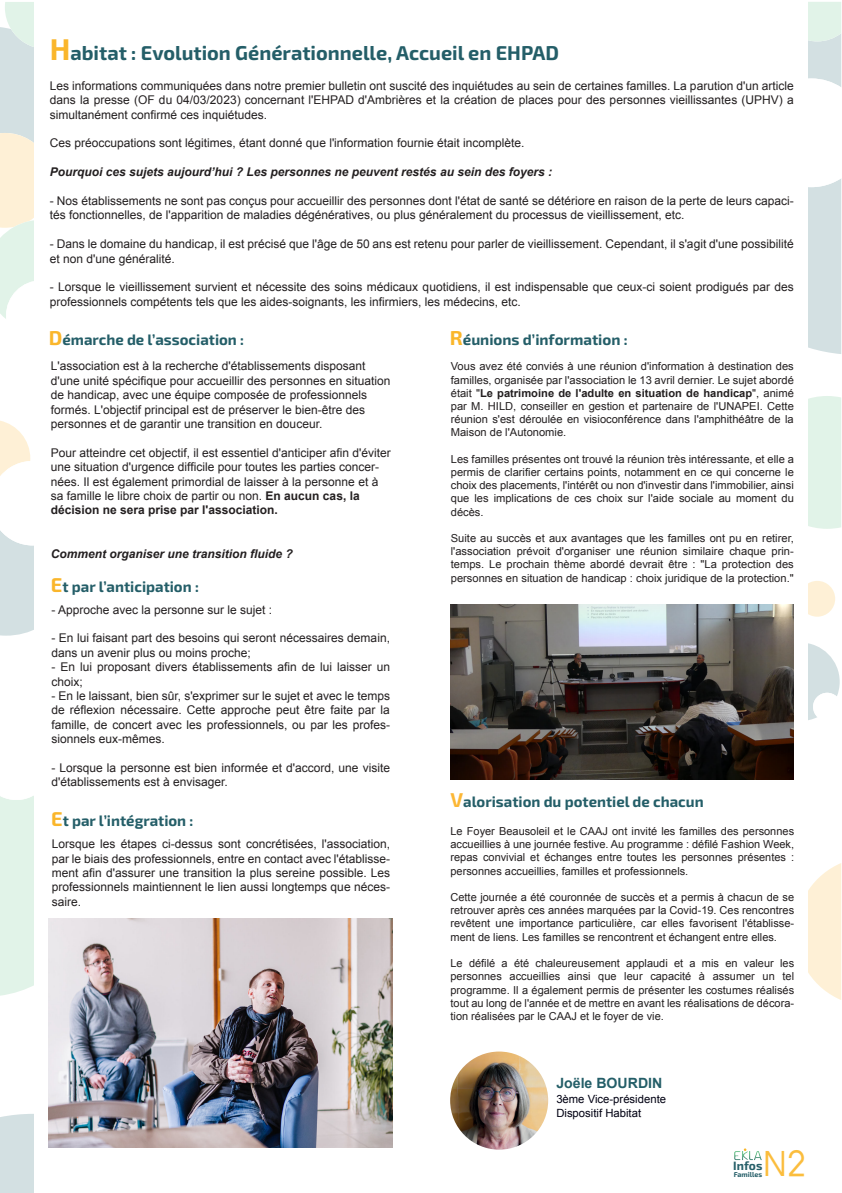
<style>
.page{position:relative;width:842px;height:1193px;background:#fff}
.page>*{position:absolute;margin:0;border:0;box-sizing:border-box;transform-origin:0 0}
.t1{font:35px "Louis George Cafe";color:#fbbd3d}
.t2{font:700 20px "Exo 2";color:#245e68}
.t3{font:700 15px "Exo 2";color:#245e68}
.t4{font:700 14.1px "Arial";color:#245e68}
.t5{font:700 12.1px "Exo 2";color:#265f69}
.t6{font:12px/14.4px "Arial";color:#231f20}
.t7{font:italic 700 12px "Arial";color:#231f20}
.t8{font:11.3px/14.1px "Arial";color:#000112}
.t9{font:11px/13.2px "Arial";color:#231f20;text-align:justify}
.t10{font:700 7.2px "Exo 2";color:#265f69}
.s1{font-size:30px;color:#fab62b}
.s2{font-size:20px;color:#fab62b}
.s3{font-weight:700}
.s4{font-size:20px;color:#fcb735}
.s5{font-size:38.6px}
</style>
<div class="page">
<svg style="left:809px;top:581px;width:26px;height:35px"></svg>
<svg style="left:809px;top:863px;width:32px;height:137px"></svg>
<svg style="left:809px;top:643px;width:31px;height:77px"></svg>
<div style="left:809px;top:396px;width:32px;height:133px;background:#e1f3e8"></div>
<svg style="left:809px;top:2px;width:32px;height:352px"></svg>
<svg style="left:0;top:2px;width:33px;height:317px;background:#e7ede3"></svg>
<svg style="left:0;top:421px;width:33px;height:214px"></svg>
<div style="left:0;top:796px;width:33px;height:199px;background:#e1f3e8"></div>
<div style="left:0;top:1114px;width:33px;height:78px;background:#d3e0e2"></div>
<svg style="left:734px;top:1148px;width:28px;height:12px"></svg>
<img style="left:450px;top:1051px;width:98px;height:98px;border-radius:49px">
<img style="left:451px;top:604px;width:343px;height:175px">
<img style="left:49px;top:918px;width:344px;height:229px">
<h2 class="t2" style="left:50px;top:44px;width:511px"><span class="s1">H</span>abitat : Evolution Générationnelle, Accueil en EHPAD</h2>
<p class="t6" style="left:50px;top:79px;width:745px;text-align:justify">Les informations communiquées dans notre premier bulletin ont suscité des inquiétudes au sein de certaines familles. La parution d'un article dans la presse (OF du 04/03/2023) concernant l'EHPAD d'Ambrières et la création de places pour des personnes vieillissantes (UPHV) a simultanément confirmé ces inquiétudes.</p>
<p class="t6" style="left:50px;top:137px;width:476px">Ces préoccupations sont légitimes, étant donné que l'information fournie était incomplète.</p>
<p class="t7" style="left:50px;top:167px;width:504px">Pourquoi ces sujets aujourd’hui ? Les personnes ne peuvent restés au sein des foyers :</p>
<p class="t6" style="left:50px;top:195px;width:745px">- Nos établissements ne sont pas conçus pour accueillir des personnes dont l'état de santé se détériore en raison de la perte de leurs capaci&shy;tés fonctionnelles, de l'apparition de maladies dégénératives, ou plus généralement du processus de vieillissement, etc.</p>
<p class="t6" style="left:50px;top:238px;width:745px">- Dans le domaine du handicap, il est précisé que l'âge de 50 ans est retenu pour parler de vieillissement. Cependant, il s'agit d'une possibilité et non d'une généralité.</p>
<p class="t6" style="left:50px;top:281px;width:745px">- Lorsque le vieillissement survient et nécessite des soins médicaux quotidiens, il est indispensable que ceux-ci soient prodigués par des professionnels compétents tels que les aides-soignants, les infirmiers, les médecins, etc.</p>
<p class="t3" style="left:49px;top:334px;width:197px"><span class="s2">D</span>émarche de l’association :</p>
<p class="t6" style="left:51px;top:360px;width:341px">L'association est à la recherche d'établissements disposant d'une unité spécifique pour accueillir des personnes en situation de handicap, avec une équipe composée de professionnels formés. L'objectif principal est de préserver le bien-être des personnes et de garantir une transition en douceur.</p>
<p class="t6" style="left:51px;top:446px;width:342px">Pour atteindre cet objectif, il est essentiel d'anticiper afin d'éviter une situation d'urgence difficile pour toutes les parties concer&shy;nées. Il est également primordial de laisser à la personne et à sa famille le libre choix de partir ou non. <span class="s3">En aucun cas, la décision ne sera prise par l'association.</span></p>
<p class="t7" style="left:51px;top:549px;width:244px">Comment organiser une transition fluide ?</p>
<p class="t3" style="left:51px;top:580px;width:149px"><span class="s2">E</span>t par l’anticipation :</p>
<p class="t6" style="left:51px;top:603px;width:222px">- Approche avec la personne sur le sujet :</p>
<p class="t6" style="left:51px;top:632px;width:340px">- En lui faisant part des besoins qui seront nécessaires demain, dans un avenir plus ou moins proche;</p>
<p class="t6" style="left:51px;top:661px;width:340px">- En lui proposant divers établissements afin de lui laisser un choix;</p>
<p class="t6" style="left:51px;top:689px;width:340px;text-align:justify">- En le laissant, bien sûr, s'exprimer sur le sujet et avec le temps de réflexion nécessaire. Cette approche peut être faite par la famille, de concert avec les professionnels, ou par les profes&shy;sionnels eux-mêmes.</p>
<p class="t6" style="left:51px;top:761px;width:340px">- Lorsque la personne est bien informée et d'accord, une visite d'établissements est à envisager.</p>
<p class="t3" style="left:51px;top:815px;width:144px"><span class="s2">E</span>t par l’intégration :</p>
<p class="t6" style="left:52px;top:837px;width:340px;text-align:justify">Lorsque les étapes ci-dessus sont concrétisées, l'association, par le biais des professionnels, entre en contact avec l'établisse&shy;ment afin d'assurer une transition la plus sereine possible. Les professionnels maintiennent le lien aussi longtemps que néces&shy;saire.</p>
<p class="t3" style="left:450px;top:334px;width:179px"><span class="s2">R</span>éunions d’information :</p>
<p class="t9" style="left:451px;top:361px;width:345px">Vous avez été conviés à une réunion d'information à destination des familles, organisée par l'association le 13 avril dernier. Le sujet abordé était "<span class="s3">Le patrimoine de l'adulte en situation de handicap</span>", animé par M. HILD, conseiller en gestion et partenaire de l'UNAPEI. Cette réunion s'est déroulée en visioconférence dans l'amphithéâtre de la Maison de l'Autonomie.</p>
<p class="t9" style="left:451px;top:453px;width:345px">Les familles présentes ont trouvé la réunion très intéressante, et elle a permis de clarifier certains points, notamment en ce qui concerne le choix des placements, l'intérêt ou non d'investir dans l'immobilier, ainsi que les implications de ces choix sur l'aide sociale au moment du décès.</p>
<p class="t9" style="left:451px;top:532px;width:345px">Suite au succès et aux avantages que les familles ont pu en retirer, l'association prévoit d'organiser une réunion similaire chaque prin&shy;temps. Le prochain thème abordé devrait être : "La protection des personnes en situation de handicap : choix juridique de la protection."</p>
<p class="t3" style="left:450px;top:796px;width:255px"><span class="s4">V</span>alorisation du potentiel de chacun</p>
<p class="t9" style="left:450px;top:825px;width:345px">Le Foyer Beausoleil et le CAAJ ont invité les familles des personnes accueillies à une journée festive. Au programme : défilé Fashion Week, repas convivial et échanges entre toutes les personnes présentes : personnes accueillies, familles et professionnels.</p>
<p class="t9" style="left:450px;top:891px;width:345px">Cette journée a été couronnée de succès et a permis à chacun de se retrouver après ces années marquées par la Covid-19. Ces rencontres revêtent une importance particulière, car elles favorisent l'établisse&shy;ment de liens. Les familles se rencontrent et échangent entre elles.</p>
<p class="t9" style="left:450px;top:957px;width:345px">Le défilé a été chaleureusement applaudi et a mis en valeur les personnes accueillies ainsi que leur capacité à assumer un tel programme. Il a également permis de présenter les costumes réalisés tout au long de l'année et de mettre en avant les réalisations de décora&shy;tion réalisées par le CAAJ et le foyer de vie.</p>
<p class="t4" style="left:556px;top:1078px;width:108px">Joële BOURDIN</p>
<p class="t8" style="left:556px;top:1092px;width:111px">3ème Vice-présidente<br>Dispositif Habitat</p>
<h1 class="t1" style="left:763px;top:1143px;width:45px">N<span class="s5">2</span></h1>
<p class="t5" style="left:733px;top:1161px;width:31px">Infos</p>
<p class="t10" style="left:734px;top:1171px;width:30px">Familles</p>
</div>
